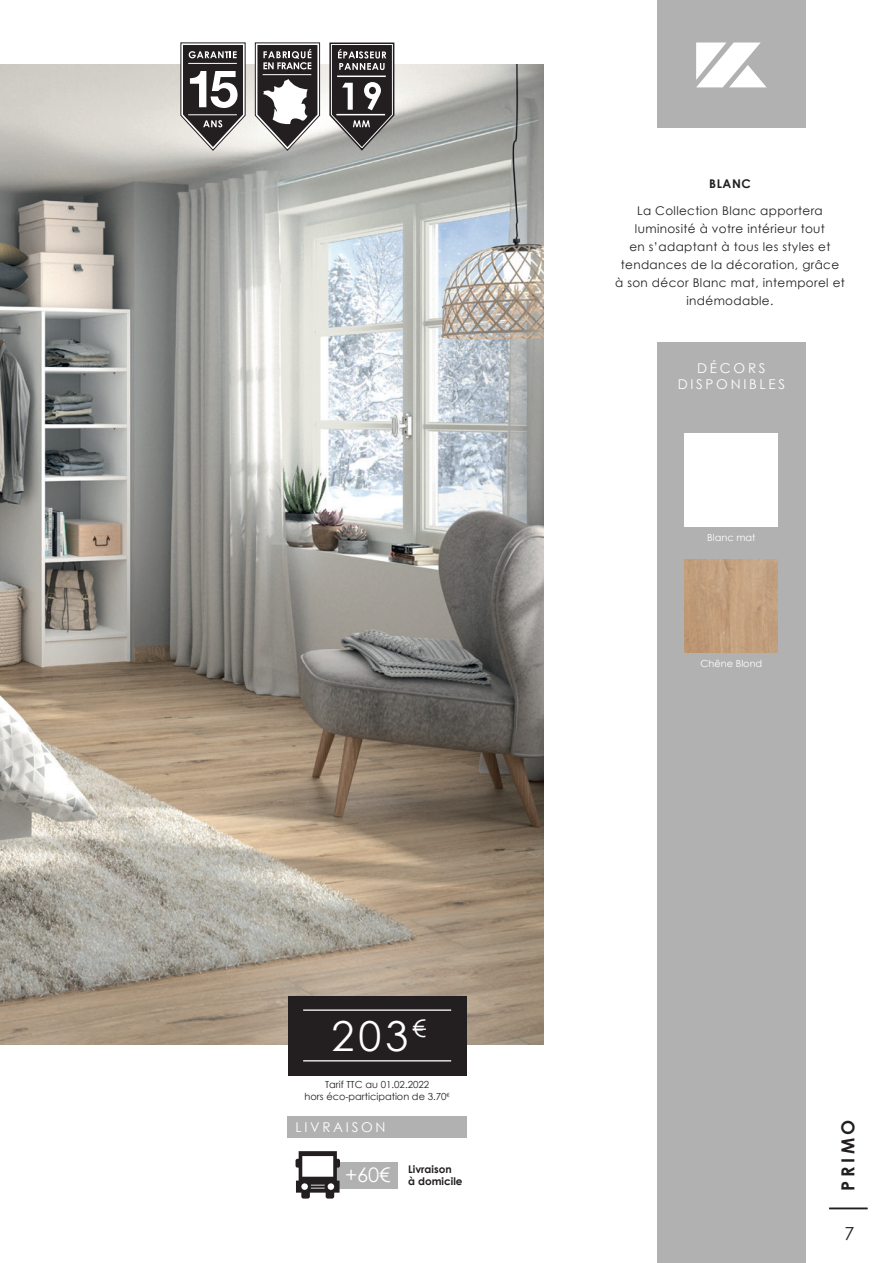
<style>
.page{position:relative;width:893px;height:1263px;background:#fff}
.page>*{position:absolute;margin:0;border:0;box-sizing:border-box;transform-origin:0 0}
.t1{font:41.25px "Century Gothic";color:#fff}
.t2{font:20.1px "Century Gothic";color:#fff}
.t3{font:700 18px "Century Gothic";letter-spacing:.2em;color:#231f20}
.t4{font:18px "Century Gothic";color:#231f20}
.t5{font:13.5px/16.2px "Century Gothic";letter-spacing:.2em;color:#fff;text-align:center}
.t6{font:12px/18px "Century Gothic";letter-spacing:.03em;color:#231f20;text-align:center}
.t7{font:700 12px "Century Gothic";letter-spacing:.05em;color:#231f20}
.t8{font:700 10.5px/12.6px "Century Gothic";color:#231f20}
.t9{font:9.75px/11.7px "Century Gothic";color:#231f20;text-align:center}
.t10{font:9.75px "Century Gothic";color:#fff}
</style>
<div class="page">
<img style="left:0;top:65px;width:543px;height:979px">
<div style="left:657px;top:0;width:149px;height:128px;background:#b1b1b2"></div>
<svg style="left:696px;top:43px;width:70px;height:44px"></svg>
<hr style="left:829px;top:1208px;width:38px;height:1px;background:#231f20">
<svg style="left:254px;top:42px;width:66px;height:109px"></svg>
<svg style="left:180px;top:42px;width:66px;height:109px"></svg>
<hr style="left:188px;top:63px;width:49px;height:1px;background:#fff">
<hr style="left:188px;top:114px;width:49px;height:1px;background:#fff">
<div style="left:288px;top:996px;width:178px;height:79px;background:#231f20"></div>
<svg style="left:413px;top:1028px;width:13px;height:2px"></svg>
<hr style="left:303px;top:1009px;width:148px;height:2px;background:#fff">
<hr style="left:303px;top:1060px;width:148px;height:1px;background:#fff">
<svg style="left:328px;top:42px;width:67px;height:110px;background:#656262"></svg>
<div style="left:287px;top:1116px;width:180px;height:21px;background:#b1b1b2"></div>
<div style="left:657px;top:342px;width:149px;height:921px;background:#b1b1b2"></div>
<div style="left:685px;top:433px;width:93px;height:93px;background:#fff"></div>
<img style="left:685px;top:559px;width:93px;height:93px">
<div style="left:335px;top:1162px;width:63px;height:26px;background:#b1b1b2"></div>
<svg style="left:296px;top:1151px;width:44px;height:47px"></svg>
<h1 class="t1" style="left:331px;top:1007px;width:96px">203<sup>€</sup></h1>
<p class="t9" style="left:305px;top:1079px;width:147px">Tarif TTC au 01.02.2022<br>hors éco-participation de 3.70<sup>€</sup></p>
<p class="t5" style="left:296px;top:1118px;width:92px">LIVRAISON</p>
<h2 class="t2" style="left:345px;top:1161px;width:46px">+60€</h2>
<p class="t8" style="left:408px;top:1162px;width:56px">Livraison<br>à domicile</p>
<p class="t7" style="left:709px;top:175px;width:43px">BLANC</p>
<p class="t6" style="left:615px;top:201px;width:231px">La Collection Blanc apportera luminosité à votre intérieur tout<br>en s’adaptant à tous les styles et tendances de la décoration, grâce<br>à son décor Blanc mat, intemporel et indémodable.</p>
<p class="t5" style="left:678px;top:360px;width:109px">DÉCORS<br>DISPONIBLES</p>
<p class="t10" style="left:707px;top:530px;width:50px">Blanc mat</p>
<p class="t10" style="left:701px;top:656px;width:63px">Chêne Blond</p>
<h3 class="t3" style="left:834px;top:1191px;width:73px;rotate:-90deg">PRIMO</h3>
<h3 class="t4" style="left:844px;top:1221px;width:11px">7</h3>
</div>
